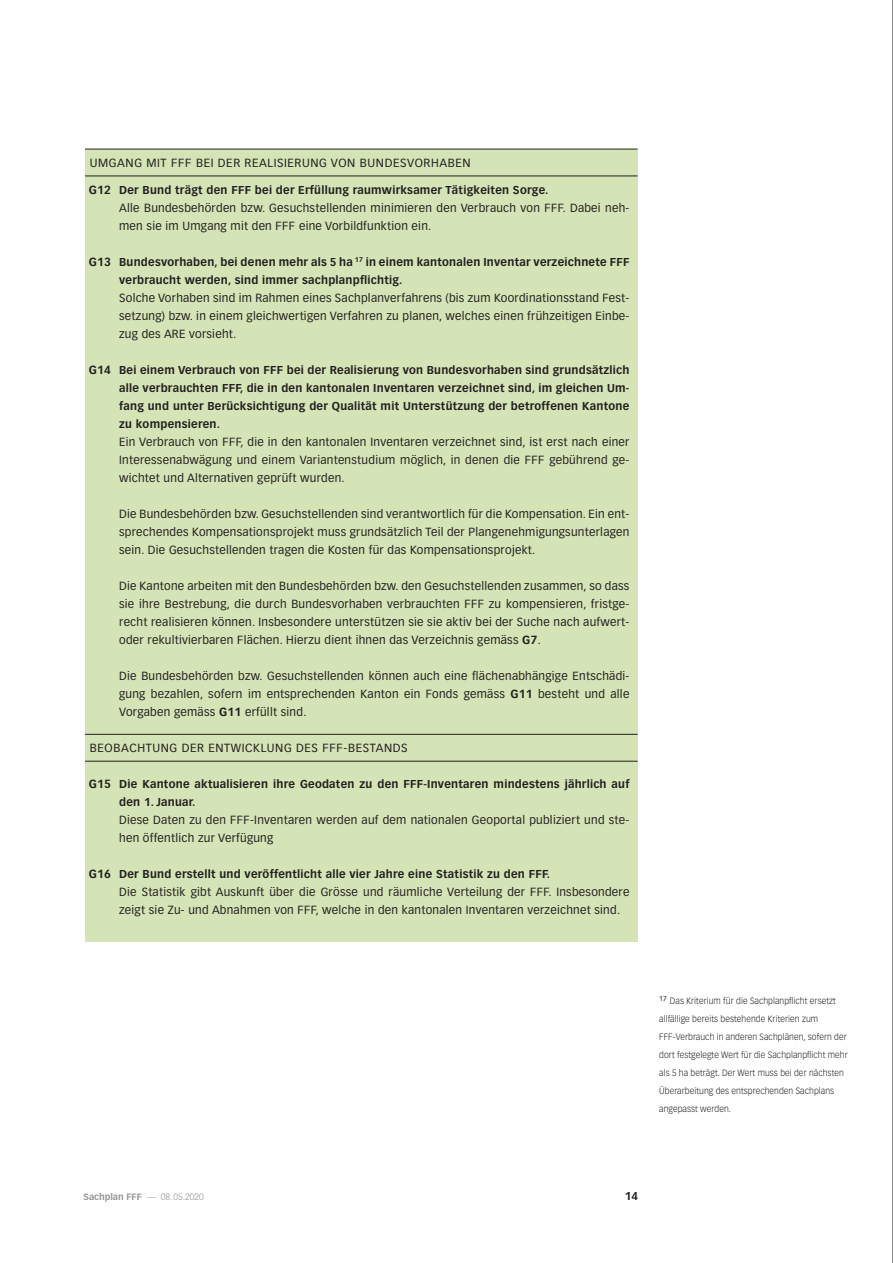
<style>
.page{position:relative;width:893px;height:1263px;background:#fff}
.page>*{position:absolute;margin:0;border:0;box-sizing:border-box;transform-origin:0 0}
.t1{font:11.7px/18px "Vectora LH";letter-spacing:.02em;color:#231f20;text-align:justify}
.t2{font:700 11.25px/18px "Vectora LH";letter-spacing:.02em;color:#231f20}
.t3{font:300 9px/18px "Vectora LH";letter-spacing:.01em;color:#231f20;scale:.95 1}
.t4{font:700 9px "Vectora LH";color:#939598}
.s1{font-size:11.7px}
.s2{font-weight:700}
.s3{font-weight:300}
</style>
<div class="page">
<div style="left:85px;top:149px;width:553px;height:792px;background:#d4e4b6"></div>
<hr style="left:85px;top:149px;width:553px;height:1px;background:#231f20">
<hr style="left:85px;top:734px;width:553px;height:1px;background:#231f20">
<hr style="left:85px;top:176px;width:553px;height:1px;background:#231f20">
<hr style="left:85px;top:761px;width:553px;height:1px;background:#231f20">
<hr style="left:892px;top:0;width:1px;height:1263px;background:#231f20">
<p class="t1" style="left:90px;top:154px;width:18px">Umgang</p>
<p class="t1" style="left:147px;top:154px;width:8px">mit</p>
<p class="t1" style="left:171px;top:154px;width:32px">FFF bei</p>
<p class="t1" style="left:218px;top:154px;width:9px">der</p>
<p class="t1" style="left:245px;top:154px;width:16px">Realisierung</p>
<p class="t1" style="left:331px;top:154px;width:9px">von</p>
<p class="t1" style="left:360px;top:154px;width:17px">Bundesvorhaben</p>
<p class="t2" style="left:89px;top:181px;width:461px"><span class="s1">G12</span> Der Bund trägt den FFF bei der Erfüllung raumwirksamer Tätigkeiten Sorge.</p>
<p class="t1" style="left:119px;top:199px;width:512px">Alle Bundesbehörden bzw. Gesuchstellenden minimieren den Verbrauch von FFF. Dabei neh&shy;men sie im Umgang mit den FFF eine Vorbildfunktion ein.</p>
<p class="t2" style="left:119px;top:253px;width:512px;text-indent:-30px"><span class="s1">G13</span> Bundesvorhaben, bei denen mehr als 5 ha <sup>17</sup> in einem kantonalen Inventar verzeichnete FFF verbraucht werden, sind immer sachplanpflichtig.</p>
<p class="t1" style="left:119px;top:289px;width:512px">Solche Vorhaben sind im Rahmen eines Sachplanverfahrens (bis zum Koordinationsstand Fest&shy;setzung) bzw. in einem gleichwertigen Verfahren zu planen, welches einen frühzeitigen Einbe&shy;zug des ARE vorsieht.</p>
<p class="t2" style="left:119px;top:361px;width:512px;text-align:justify;text-indent:-30px"><span class="s1">G14</span> Bei einem Verbrauch von FFF bei der Realisierung von Bundesvorhaben sind grundsätzlich alle verbrauchten FFF, die in den kantonalen Inventaren verzeichnet sind, im gleichen Um&shy;fang und unter Berücksichtigung der Qualität mit Unterstützung der betroffenen Kantone zu kompensieren.</p>
<p class="t1" style="left:119px;top:433px;width:512px">Ein Verbrauch von FFF, die in den kantonalen Inventaren verzeichnet sind, ist erst nach einer Interessenabwägung und einem Variantenstudium möglich, in denen die FFF gebührend ge&shy;wichtet und Alternativen geprüft wurden.</p>
<p class="t1" style="left:119px;top:505px;width:512px">Die Bundesbehörden bzw. Gesuchstellenden sind verantwortlich für die Kompensation. Ein ent&shy;sprechendes Kompensationsprojekt muss grundsätzlich Teil der Plangenehmigungsunterlagen sein. Die Gesuchstellenden tragen die Kosten für das Kompensationsprojekt.</p>
<p class="t1" style="left:119px;top:577px;width:512px">Die Kantone arbeiten mit den Bundesbehörden bzw. den Gesuchstellenden zusammen, so dass sie ihre Bestrebung, die durch Bundesvorhaben verbrauchten FFF zu kompensieren, fristge&shy;recht realisieren können. Insbesondere unterstützen sie sie aktiv bei der Suche nach aufwert&shy;oder rekultivierbaren Flächen. Hierzu dient ihnen das Verzeichnis gemäss <span class="s2">G7</span>.</p>
<p class="t1" style="left:119px;top:667px;width:512px">Die Bundesbehörden bzw. Gesuchstellenden können auch eine flächenabhängige Entschädi&shy;gung bezahlen, sofern im entsprechenden Kanton ein Fonds gemäss <span class="s2">G11</span> besteht und alle Vorgaben gemäss <span class="s2">G11</span> erfüllt sind.</p>
<p class="t1" style="left:90px;top:739px;width:17px">Beoba</p>
<p class="t1" style="left:129px;top:739px;width:17px">chtung</p>
<p class="t1" style="left:182px;top:739px;width:9px">der</p>
<p class="t1" style="left:208px;top:739px;width:15px">Entwi</p>
<p class="t1" style="left:245px;top:739px;width:17px">cklung</p>
<p class="t1" style="left:296px;top:739px;width:8px">des</p>
<p class="t1" style="left:322px;top:739px;width:42px">FFF-Bestands</p>
<p class="t2" style="left:119px;top:775px;width:512px;text-indent:-30px"><span class="s1">G15</span> Die Kantone aktualisieren ihre Geodaten zu den FFF-Inventaren mindestens jährlich auf den 1. Januar.</p>
<p class="t1" style="left:119px;top:811px;width:512px">Diese Daten zu den FFF-Inventaren werden auf dem nationalen Geoportal publiziert und ste&shy;hen öffentlich zur Verfügung</p>
<p class="t2" style="left:89px;top:865px;width:463px"><span class="s1">G16</span> Der Bund erstellt und veröffentlicht alle vier Jahre eine Statistik zu den FFF.</p>
<p class="t1" style="left:119px;top:883px;width:512px">Die Statistik gibt Auskunft über die Grösse und räumliche Verteilung der FFF. Insbesondere zeigt sie Zu- und Abnahmen von FFF, welche in den kantonalen Inventaren verzeichnet sind.</p>
<p class="t3" style="left:659px;top:992px;width:200px"><sup>17</sup> Das Kriterium für die Sachplanpflicht ersetzt allfällige bereits bestehende Kriterien zum FFF-Verbrauch in anderen Sachplänen, sofern der dort festgelegte Wert für die Sachplanpflicht mehr als 5 ha beträgt. Der Wert muss bei der nächsten Überarbeitung des entsprechenden Sachplans angepasst werden.</p>
<p class="t4" style="left:84px;top:1192px;width:122px">Sachplan FFF <span class="s3">— 08.05.2020</span></p>
<p class="t2" style="left:625px;top:1187px;width:15px">14</p>
</div>
